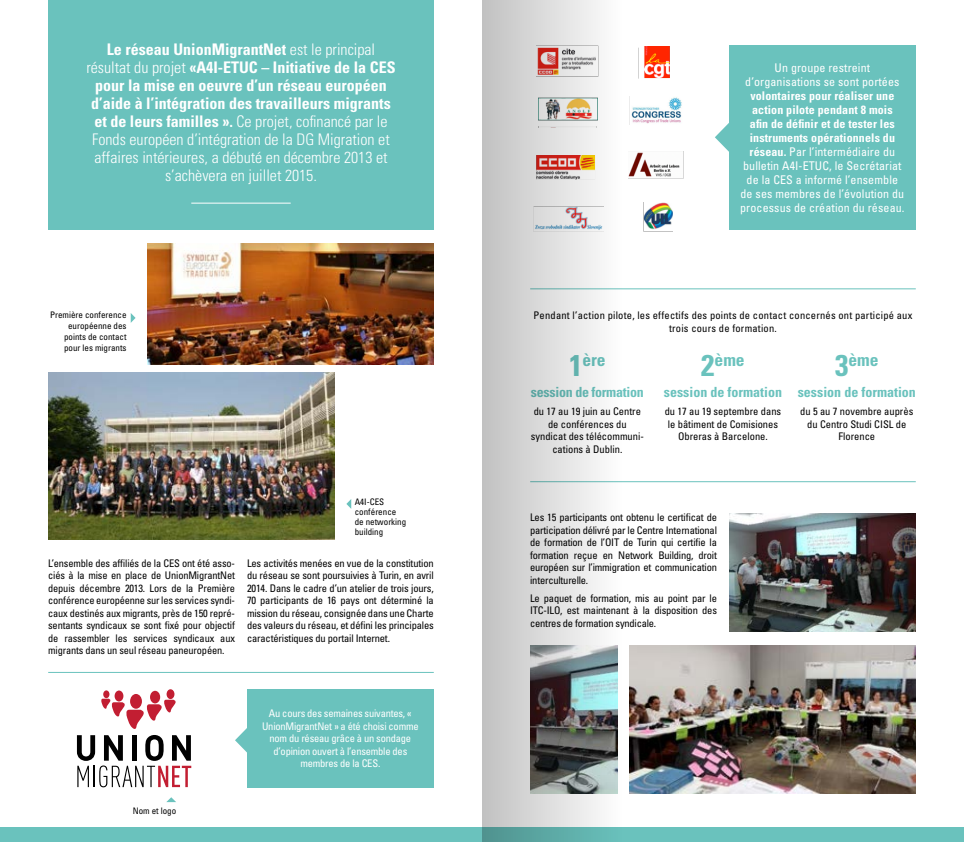
<style>
.page{position:relative;width:964px;height:842px;background:#fff}
.page>*{position:absolute;margin:0;border:0;box-sizing:border-box;transform-origin:0 0}
.t1{font:700 condensed 17.5px "Univers LT Std";color:#6ac2bd}
.t2{font:300 condensed 16px/18px "Univers LT Std";color:#fff;text-align:center}
.t3{font:700 condensed 14px "Univers LT Std";color:#6ac2bd}
.t4{font:700 condensed 14px "Univers LT Std";letter-spacing:-.02em;color:#6ac2bd}
.t5{font:condensed 12px/14px "Univers LT Std";letter-spacing:.01em;color:#fff;text-align:center}
.t6{font:condensed 10.5px/12.5px "Univers LT Std";color:#000;text-align:justify}
.t7{font:condensed 10.5px/12.5px "Univers LT Std";letter-spacing:-.02em;color:#fff;text-align:center}
.t8{font:condensed 10.5px/12.5px "Univers LT Std";letter-spacing:.02em;color:#000;text-align:center}
.t9{font:condensed 9px/11px "Univers LT Std";color:#000;text-align:right}
.s1{font-weight:700}
.s2{font-size:30px}
</style>
<div class="page">
<div style="left:48px;top:0;width:386px;height:230px;background:#6ac2bd"></div>
<img style="left:148px;top:243px;width:286px;height:122px">
<img style="left:48px;top:372px;width:286px;height:168px">
<svg style="left:131px;top:313px;width:5px;height:10px"></svg>
<svg style="left:346px;top:499px;width:5px;height:10px"></svg>
<svg style="left:166px;top:797px;width:10px;height:5px"></svg>
<div style="left:247px;top:689px;width:187px;height:98px;background:#6ac2bd"></div>
<div style="left:729px;top:45px;width:187px;height:185px;background:#6ac2bd"></div>
<svg style="left:235px;top:728px;width:12px;height:25px"></svg>
<svg style="left:715px;top:123px;width:14px;height:29px"></svg>
<div style="left:130px;top:694px;width:12px;height:15px;background:#c21e32;border-radius:50%"></div>
<div style="left:150px;top:691px;width:10px;height:12px;background:#c21e32;border-radius:50%"></div>
<div style="left:167px;top:689px;width:7px;height:10px;background:#c21e32;border-radius:50%"></div>
<div style="left:115px;top:690px;width:8px;height:11px;background:#c21e32;border-radius:50%"></div>
<svg style="left:77px;top:699px;width:114px;height:88px"></svg>
<div style="left:103px;top:690px;width:6px;height:8px;background:#c21e32;border-radius:50%"></div>
<div style="left:0;top:828px;width:964px;height:14px;background:#6ac2bd"></div>
<hr style="left:48px;top:672px;width:386px;height:1px;background:#6ac2bd">
<hr style="left:530px;top:481px;width:386px;height:1px;background:#6ac2bd">
<hr style="left:530px;top:288px;width:386px;height:1px;background:#6ac2bd">
<hr style="left:191px;top:203px;width:100px;height:1px;background:#fff">
<img style="left:710px;top:646px;width:206px;height:148px">
<img style="left:729px;top:513px;width:187px;height:119px">
<svg style="left:482px;top:0;width:228px;height:842px"></svg>
<p class="t2" style="left:86px;top:40px;width:311px"><span class="s1">Le réseau UnionMigrantNet</span> est le principal résultat du projet <span class="s1">«A4I-ETUC – Initiative de la CES pour la mise en oeuvre d’un réseau européen d’aide à l’intégration des travailleurs migrants et de leurs familles ».</span> Ce projet, cofinancé par le Fonds européen d’intégration de la DG Migration et affaires intérieures, a débuté en décembre 2013 et s’achèvera en juillet 2015.</p>
<p class="t9" style="left:50px;top:309px;width:78px">Première conference européenne des points de contact pour les migrants</p>
<p class="t9" style="left:355px;top:497px;width:53px;line-height:10px;text-align:left">A4I-CES conférence de networking building</p>
<p class="t6" style="left:48px;top:557px;width:188px">L’ensemble des affiliés de la CES ont été asso&shy;ciés à la mise en place de UnionMigrantNet depuis décembre 2013. Lors de la Première conférence européenne sur les services syndi&shy;caux destinés aux migrants, près de 150 repré&shy;sentants syndicaux se sont fixé pour objectif de rassembler les services syndicaux aux migrants dans un seul réseau paneuropéen.</p>
<p class="t6" style="left:247px;top:557px;width:188px">Les activités menées en vue de la constitution du réseau se sont poursuivies à Turin, en avril 2014. Dans le cadre d’un atelier de trois jours, 70 participants de 16 pays ont déterminé la mission du réseau, consignée dans une Charte des valeurs du réseau, et défini les principales caractéristiques du portail Internet.</p>
<p class="t9" style="left:133px;top:805px;width:45px">Nom et logo</p>
<p class="t7" style="left:262px;top:707px;width:158px">Au cours des semaines suivantes, «<br>UnionMigrantNet » a été choisi comme nom du réseau grâce à un sondage d’opinion ouvert à l’ensemble des membres de la CES.</p>
<p class="t5" style="left:745px;top:60px;width:156px">Un groupe restreint d’organisations se sont portées</p>
<p class="t5" style="left:740px;top:88px;width:166px"><span class="s1">volontaires pour réaliser une action pilote pendant 8 mois<br>afin de définir et de tester les instruments opérationnels du réseau.</span> Par l’intermédiaire du bulletin A4I-ETUC, le Secrétariat de la CES a informé l’ensemble de ses membres de l’évolution du processus de création du réseau.</p>
<p class="t8" style="left:533px;top:309px;width:380px">Pendant l’action pilote, les effectifs des points de contact concernés ont participé aux trois cours de formation.</p>
<h1 class="t1" style="left:569px;top:349px;width:38px"><span class="s2">1</span>ère</h1>
<h3 class="t4" style="left:531px;top:384px;width:114px">session de formation</h3>
<p class="t6" style="left:531px;top:405px;width:115px;text-align:center">du 17 au 19 juin au Centre de conférences du syndicat des télécommuni&shy;cations à Dublin.</p>
<h1 class="t1" style="left:701px;top:349px;width:45px"><span class="s2">2</span>ème</h1>
<h3 class="t3" style="left:664px;top:384px;width:120px">session de formation</h3>
<p class="t6" style="left:665px;top:405px;width:118px;text-align:center">du 17 au 19 septembre dans le bâtiment de Comisiones<br>Obreras à Barcelone.</p>
<h1 class="t1" style="left:835px;top:349px;width:45px"><span class="s2">3</span>ème</h1>
<h3 class="t3" style="left:798px;top:384px;width:120px">session de formation</h3>
<p class="t6" style="left:800px;top:405px;width:115px;text-align:center">du 5 au 7 novembre auprès du Centro Studi CISL de<br>Florence</p>
<p class="t6" style="left:530px;top:511px;width:188px">Les 15 participants ont obtenu le certificat de participation délivré par le Centre International de formation de l’OIT de Turin qui certifie la formation reçue en Network Building, droit européen sur l’immigration et communication interculturelle.</p>
<p class="t6" style="left:530px;top:592px;width:188px">Le paquet de formation, mis au point par le ITC-ILO, est maintenant à la disposition des centres de formation syndicale.</p>
</div>
